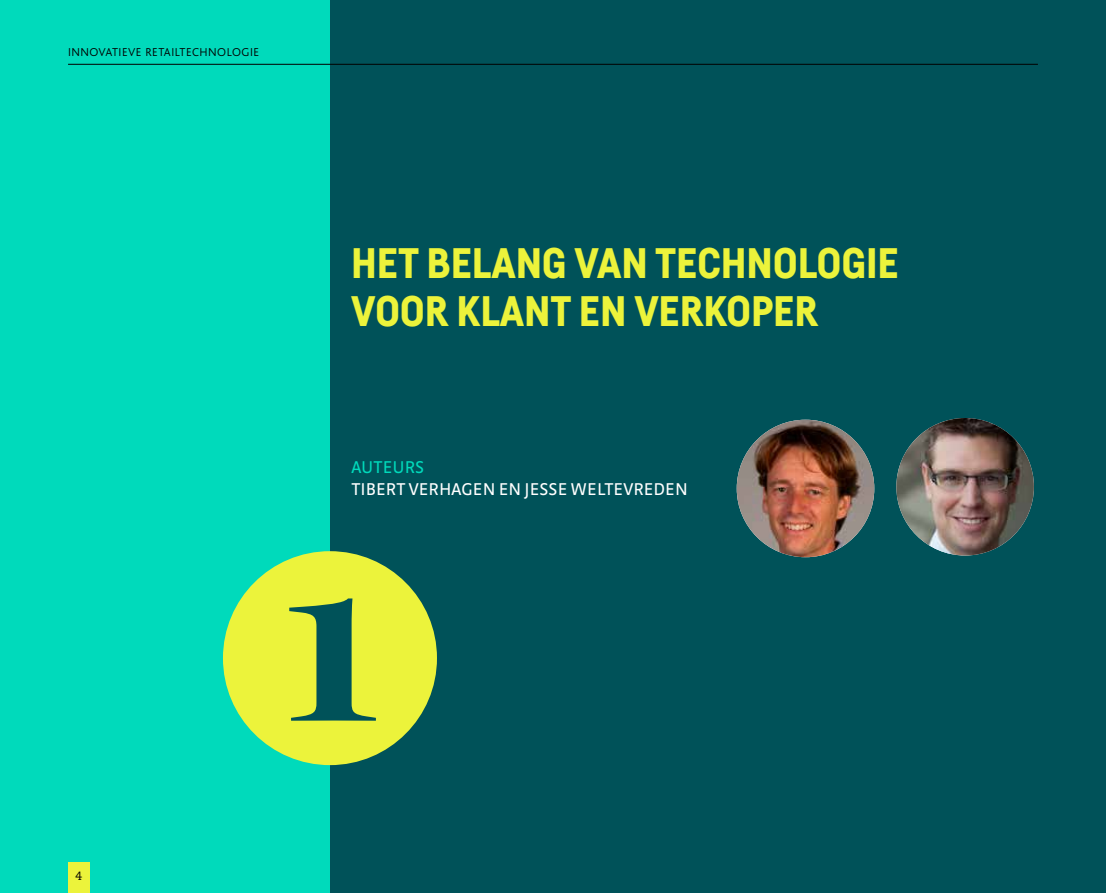
<style>
.page{position:relative;width:1106px;height:893px;background:#fff}
.page>*{position:absolute;margin:0;border:0;box-sizing:border-box;transform-origin:0 0}
.t1{font:900 180px "Harriet Display";color:#005259}
.t2{font:900 42px/48px "Fabrikat";letter-spacing:-.005em;color:#ecf33b}
.t3{font:18px "Strada Pro";letter-spacing:.005em;color:#fff}
.t4{font:18px "Strada Pro";letter-spacing:.005em;color:#00dabb}
.t5{font:300 12px "Bliss Caps";letter-spacing:.04em;color:#000}
.t6{font:12px "Caecilia LT Std";color:#000}
</style>
<div class="page">
<div style="left:330px;top:0;width:776px;height:893px;background:#005259"></div>
<div style="left:0;top:0;width:330px;height:893px;background:#00dabb"></div>
<img style="left:896px;top:418px;width:137px;height:137px;border-radius:69px">
<img style="left:736px;top:420px;width:138px;height:137px;border-radius:69px">
<hr style="left:68px;top:64px;width:969px;height:1px;background:#000">
<div style="left:223px;top:551px;width:214px;height:214px;background:#ecf33b;border-radius:50%"></div>
<div style="left:68px;top:863px;width:21px;height:30px;background:#ecf33b"></div>
<p class="t5" style="left:68px;top:45px;width:192px">INNOVATIEVE RETAILTECHNOLOGIE</p>
<p class="t6" style="left:75px;top:869px;width:8px">4</p>
<p class="t2" style="left:351px;top:238px;width:549px">HET BELANG VAN TECHNOLOGIE<br>VOOR KLANT EN VERKOPER</p>
<p class="t4" style="left:351px;top:454px;width:74px">AUTEURS</p>
<p class="t3" style="left:351px;top:477px;width:338px">TIBERT VERHAGEN EN JESSE WELTEVREDEN</p>
<h1 class="t1" style="left:279px;top:531px;width:109px">1</h1>
</div>
